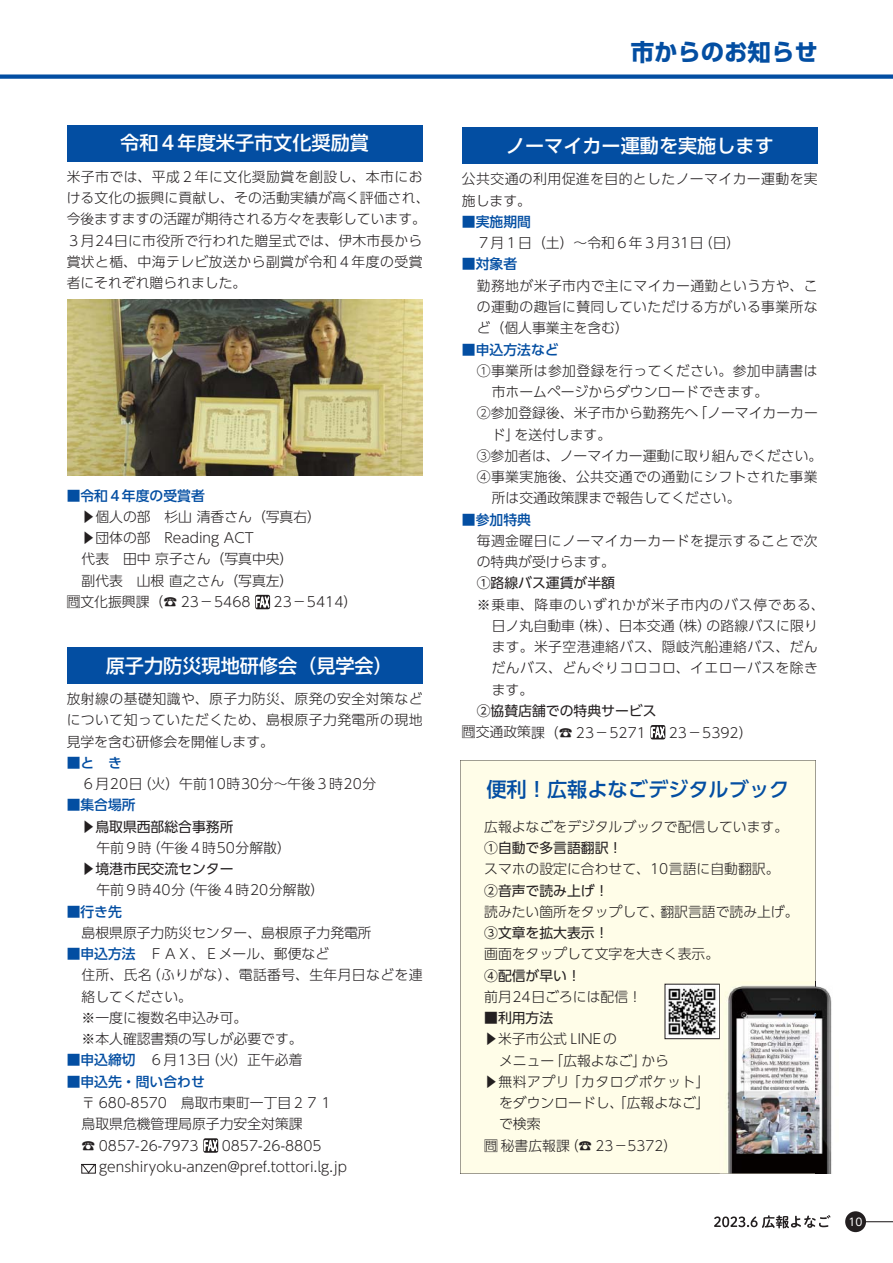
<style>
.page{position:relative;width:893px;height:1263px;background:#fff}
.page>*{position:absolute;margin:0;border:0;box-sizing:border-box;transform-origin:0 0}
.t1{font:23.4px "UD Shin Go Pro Bold 90 msp RKSJ H";color:#034ea2}
.t2{font:20.25px "UD Shin Go Pro Medium 90 msp RKSJ H";color:#034ea2}
.t3{font:19.2px "UD Shin Go Pro Medium 90 msp RKSJ H";color:#fff}
.t4{font:13.8px/21.3px "UD Shin Go Pro Light 90 msp RKSJ H";color:#231f20}
.t5{font:13.8px/21.3px "UD Shin Go Pro Light 90 msp RKSJ H";letter-spacing:.03em;color:#231f20}
.t6{font:13.8px "UD Shin Go Pro Regular 90 msp RKSJ H";color:#231f20}
.t7{font:13.8px "UD Shin Go Pro Medium 90 msp RKSJ H";color:#034ea2}
.t8{font:13.8px "UD Shin Go Pro Light 90 msp RKSJ H";letter-spacing:.035em;color:#231f20}
.t9{font:10.65px "UD Shin Go Pro Regular 90 msp RKSJ H";color:#fff}
.s1{font-family:"UD Shin Go Pro Medium 90 msp RKSJ H";color:#034ea2}
</style>
<div class="page">
<hr style="left:861px;top:1221px;width:32px;height:1px;background:#231f20">
<div style="left:845px;top:1211px;width:21px;height:21px;background:#231f20;border-radius:50%"></div>
<div style="left:0;top:74px;width:893px;height:5px;background:#034ea2"></div>
<svg style="left:714px;top:1215px;width:116px;height:13px"></svg>
<div style="left:67px;top:647px;width:355px;height:36px;background:#034ea2"></div>
<svg style="left:203px;top:1138px;width:15px;height:15px"></svg>
<svg style="left:204px;top:1138px;width:14px;height:15px"></svg>
<svg style="left:81px;top:1164px;width:15px;height:10px"></svg>
<div style="left:67px;top:125px;width:355px;height:36px;background:#034ea2"></div>
<svg style="left:255px;top:595px;width:15px;height:14px"></svg>
<svg style="left:256px;top:594px;width:13px;height:16px"></svg>
<img style="left:68px;top:299px;width:354px;height:177px">
<div style="left:462px;top:128px;width:356px;height:36px;background:#034ea2"></div>
<svg style="left:650px;top:725px;width:15px;height:14px"></svg>
<svg style="left:651px;top:725px;width:14px;height:15px"></svg>
<div style="left:460px;top:760px;width:356px;height:414px;background:#fffde8"></div>
<img style="left:667px;top:986px;width:51px;height:51px">
<div style="left:665px;top:984px;width:55px;height:55px;border:1px solid #231f20"></div>
<img style="left:720px;top:981px;width:112px;height:192px">
<img style="left:815px;top:981px;width:1px;height:192px">
<h3 class="t3" style="left:120px;top:136px;width:250px">令和４年度米子市文化奨励賞</h3>
<p class="t4" style="left:67px;top:168px;width:364px">米子市では、平成２年に文化奨励賞を創設し、本市における文化の振興に貢献し、その活動実績が高く評価され、今後ますますの活躍が期待される方々を表彰しています。<br>３月24日に市役所で行われた贈呈式では、伊木市長から賞状と楯、中海テレビ放送から副賞が令和４年度の受賞者にそれぞれ贈られました。</p>
<p class="t7" style="left:67px;top:490px;width:140px">■令和４年度の受賞者</p>
<p class="t4" style="left:82px;top:508px;width:241px">▶個人の部　杉山 清香さん（写真右）</p>
<p class="t4" style="left:82px;top:529px;width:174px">▶団体の部　Reading ACT</p>
<p class="t4" style="left:82px;top:551px;width:213px">代表　田中 京子さん（写真中央）</p>
<p class="t4" style="left:82px;top:572px;width:213px">副代表　山根 直之さん（写真左）</p>
<p class="t4" style="left:67px;top:593px;width:185px">問文化振興課（☎ 23－5468</p>
<p class="t4" style="left:273px;top:593px;width:85px">23－5414）</p>
<h3 class="t3" style="left:106px;top:658px;width:289px">原子力防災現地研修会（見学会）</h3>
<p class="t4" style="left:67px;top:690px;width:357px;text-align:justify">放射線の基礎知識や、原子力防災、原発の安全対策などについて知っていただくため、島根原子力発電所の現地見学を含む研修会を開催します。</p>
<p class="t7" style="left:67px;top:757px;width:57px">■と き</p>
<p class="t4" style="left:82px;top:775px;width:296px">６月20日（火）午前10時30分～午後３時20分</p>
<p class="t7" style="left:67px;top:800px;width:71px">■集合場所</p>
<p class="t6" style="left:82px;top:821px;width:154px">▶鳥取県西部総合事務所</p>
<p class="t4" style="left:96px;top:839px;width:196px">午前９時（午後４時50分解散）</p>
<p class="t6" style="left:82px;top:864px;width:154px">▶境港市民交流センター</p>
<p class="t4" style="left:96px;top:881px;width:229px">午前９時40分（午後４時20分解散）</p>
<p class="t7" style="left:67px;top:906px;width:57px">■行き先</p>
<p class="t4" style="left:82px;top:924px;width:292px">島根県原子力防災センター、島根原子力発電所</p>
<p class="t4" style="left:82px;top:945px;width:342px;text-indent:-15px"><span class="s1">■申込方法</span> ＦＡＸ、Ｅメール、郵便など<br>住所、氏名（ふりがな）、電話番号、生年月日などを連絡してください。<br>※一度に複数名申込み可。<br>※本人確認書類の写しが必要です。</p>
<p class="t4" style="left:67px;top:1051px;width:237px"><span class="s1">■申込締切</span>　６月13日（火）正午必着</p>
<p class="t7" style="left:67px;top:1076px;width:140px">■申込先・問い合わせ</p>
<p class="t4" style="left:82px;top:1094px;width:253px">〒 680-8570　鳥取市東町一丁目２７１鳥取県危機管理局原子力安全対策課<br>☎ 0857-26-7973</p>
<p class="t4" style="left:99px;top:1137px;width:249px;text-indent:123px">0857-26-8805 genshiryoku-anzen@pref.tottori.lg.jp</p>
<h1 class="t1" style="left:631px;top:43px;width:189px">市からのお知らせ</h1>
<h3 class="t3" style="left:506px;top:139px;width:269px">ノーマイカー運動を実施します</h3>
<p class="t5" style="left:462px;top:170px;width:357px">公共交通の利用促進を目的としたノーマイカー運動を実施します。</p>
<p class="t7" style="left:462px;top:217px;width:71px">■実施期間</p>
<p class="t4" style="left:477px;top:234px;width:265px">７月１日（土）～令和６年３月31日（日）</p>
<p class="t7" style="left:462px;top:259px;width:57px">■対象者</p>
<p class="t4" style="left:477px;top:277px;width:342px;text-align:justify">勤務地が米子市内で主にマイカー通勤という方や、この運動の趣旨に賛同していただける方がいる事業所など（個人事業主を含む）</p>
<p class="t7" style="left:462px;top:344px;width:98px">■申込方法など</p>
<p class="t5" style="left:477px;top:362px;width:342px">①事業所は参加登録を行ってください。参加申請書は</p>
<p class="t4" style="left:492px;top:383px;width:278px">市ホームページからダウンロードできます。</p>
<p class="t4" style="left:477px;top:404px;width:342px">②参加登録後、米子市から勤務先へ「ノーマイカーカー</p>
<p class="t4" style="left:492px;top:426px;width:121px">ド」を送付します。</p>
<p class="t4" style="left:477px;top:447px;width:347px">③参加者は、ノーマイカー運動に取り組んでください。</p>
<p class="t5" style="left:477px;top:468px;width:342px">④事業実施後、公共交通での通勤にシフトされた事業</p>
<p class="t4" style="left:492px;top:489px;width:250px">所は交通政策課まで報告してください。</p>
<p class="t7" style="left:462px;top:514px;width:71px">■参加特典</p>
<p class="t5" style="left:477px;top:532px;width:342px">毎週金曜日にノーマイカーカードを提示することで次の特典が受けらます。</p>
<p class="t6" style="left:477px;top:578px;width:140px">①路線バス運賃が半額</p>
<p class="t5" style="left:492px;top:596px;width:335px;text-indent:-15px">※乗車、降車のいずれかが米子市内のバス停である、日ノ丸自動車（株）、日本交通（株）の路線バスに限ります。米子空港連絡バス、隠岐汽船連絡バス、だんだんバス、どんぐりコロコロ、イエローバスを除きます。</p>
<p class="t6" style="left:477px;top:706px;width:181px">②協賛店舗での特典サービス</p>
<p class="t4" style="left:462px;top:724px;width:185px">問交通政策課（☎ 23－5271</p>
<p class="t4" style="left:669px;top:724px;width:85px">23－5392）</p>
<h2 class="t2" style="left:486px;top:782px;width:304px">便利！広報よなごデジタルブック</h2>
<p class="t4" style="left:484px;top:818px;width:306px">広報よなごをデジタルブックで配信しています。</p>
<p class="t6" style="left:484px;top:843px;width:140px">①自動で多言語翻訳！</p>
<p class="t4" style="left:484px;top:860px;width:297px">スマホの設定に合わせて、10言語に自動翻訳。</p>
<p class="t6" style="left:484px;top:885px;width:126px">②音声で読み上げ！</p>
<p class="t4" style="left:484px;top:903px;width:316px">読みたい箇所をタップして、翻訳言語で読み上げ。</p>
<p class="t6" style="left:484px;top:928px;width:126px">③文章を拡大表示！</p>
<p class="t4" style="left:484px;top:945px;width:236px">画面をタップして文字を大きく表示。</p>
<p class="t6" style="left:484px;top:970px;width:98px">④配信が早い！</p>
<p class="t4" style="left:484px;top:988px;width:159px">前月24日ごろには配信！</p>
<p class="t6" style="left:484px;top:1013px;width:71px">■利用方法</p>
<p class="t4" style="left:484px;top:1030px;width:134px">▶米子市公式 LINEの</p>
<p class="t4" style="left:499px;top:1052px;width:171px">メニュー「広報よなご」から</p>
<p class="t8" style="left:484px;top:1077px;width:227px">▶無料アプリ「カタログポケット」</p>
<p class="t4" style="left:499px;top:1094px;width:212px">をダウンロードし、「広報よなご」</p>
<p class="t4" style="left:499px;top:1115px;width:43px">で検索</p>
<p class="t4" style="left:484px;top:1137px;width:194px">問秘書広報課（☎ 23－5372）</p>
<p class="t9" style="left:848px;top:1218px;width:16px">10</p>
</div>
